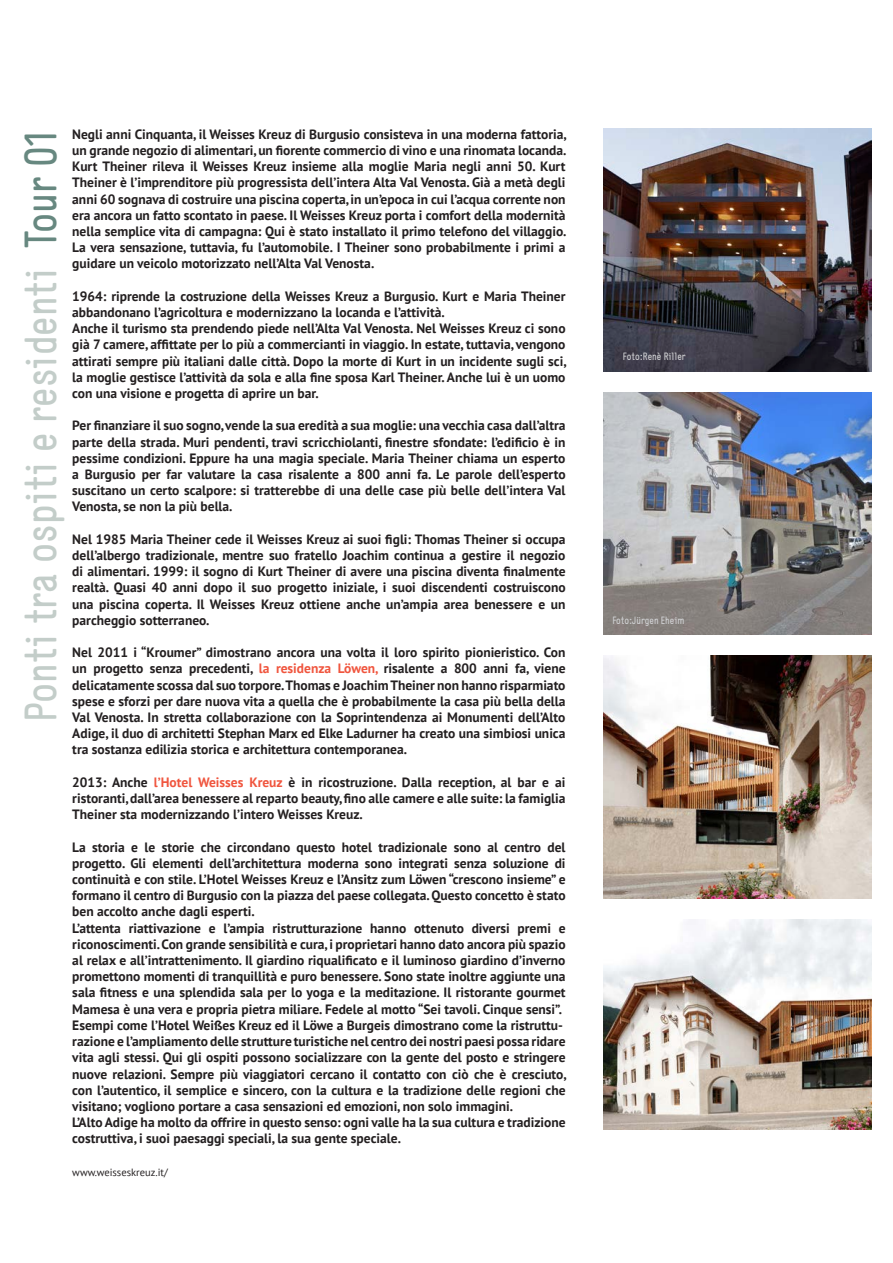
<style>
.page{position:relative;width:893px;height:1263px;background:#fff}
.page>*{position:absolute;margin:0;border:0;box-sizing:border-box;transform-origin:0 0}
.t1{font:45px "Generika MG";color:#c3cdc9}
.t2{font:700 13.5px/16.2px "PT Sans";color:#231f20;text-align:justify}
.t3{font:10.5px "Generika MG";color:#d1d2d4}
.t4{font:10.5px "PT Sans";color:#231f20}
.s1{color:#f0553e}
.s2{color:#678880}
</style>
<div class="page">
<img style="left:604px;top:656px;width:268px;height:242px">
<img style="left:604px;top:392px;width:268px;height:243px">
<img style="left:604px;top:129px;width:268px;height:242px">
<img style="left:604px;top:920px;width:268px;height:210px">
<p class="t2" style="left:72px;top:126px;width:496px">Negli anni Cinquanta, il Weisses Kreuz di Burgusio consisteva in una moderna fattoria, un grande negozio di alimentari, un fiorente commercio di vino e una rinomata locanda.<br>Kurt Theiner rileva il Weisses Kreuz insieme alla moglie Maria negli anni 50. Kurt Theiner è l’imprenditore più progressista dell’intera Alta Val Venosta. Già a metà degli anni 60 sognava di costruire una piscina coperta, in un’epoca in cui l’acqua corrente non era ancora un fatto scontato in paese. Il Weisses Kreuz porta i comfort della modernità nella semplice vita di campagna: Qui è stato installato il primo telefono del villaggio.<br>La vera sensazione, tuttavia, fu l’automobile. I Theiner sono probabilmente i primi a guidare un veicolo motorizzato nell’Alta Val Venosta.</p>
<p class="t2" style="left:72px;top:288px;width:496px;text-align:left">1964: riprende la costruzione della Weisses Kreuz a Burgusio. Kurt e Maria Theiner abbandonano l’agricoltura e modernizzano la locanda e l’attività.<br>Anche il turismo sta prendendo piede nell’Alta Val Venosta. Nel Weisses Kreuz ci sono già 7 camere, affittate per lo più a commercianti in viaggio. In estate, tuttavia, vengono attirati sempre più italiani dalle città. Dopo la morte di Kurt in un incidente sugli sci, la moglie gestisce l’attività da sola e alla fine sposa Karl Theiner. Anche lui è un uomo con una visione e progetta di aprire un bar.</p>
<p class="t2" style="left:72px;top:417px;width:495px">Per finanziare il suo sogno, vende la sua eredità a sua moglie: una vecchia casa dall’altra parte della strada. Muri pendenti, travi scricchiolanti, finestre sfondate: l’edificio è in pessime condizioni. Eppure ha una magia speciale. Maria Theiner chiama un esperto a Burgusio per far valutare la casa risalente a 800 anni fa. Le parole dell’esperto suscitano un certo scalpore: si tratterebbe di una delle case più belle dell’intera Val Venosta, se non la più bella.</p>
<p class="t2" style="left:72px;top:531px;width:495px">Nel 1985 Maria Theiner cede il Weisses Kreuz ai suoi figli: Thomas Theiner si occupa dell’albergo tradizionale, mentre suo fratello Joachim continua a gestire il negozio di alimentari. 1999: il sogno di Kurt Theiner di avere una piscina diventa finalmente realtà. Quasi 40 anni dopo il suo progetto iniziale, i suoi discendenti costruiscono una piscina coperta. Il Weisses Kreuz ottiene anche un’ampia area benessere e un parcheggio sotterraneo.</p>
<p class="t2" style="left:72px;top:644px;width:495px">Nel 2011 i “Kroumer” dimostrano ancora una volta il loro spirito pionieristico. Con un progetto senza precedenti, <span class="s1">la residenza Löwen,</span> risalente a 800 anni fa, viene delicatamente scossa dal suo torpore. Thomas e Joachim Theiner non hanno risparmiato spese e sforzi per dare nuova vita a quella che è probabilmente la casa più bella della Val Venosta. In stretta collaborazione con la Soprintendenza ai Monumenti dell’Alto Adige, il duo di architetti Stephan Marx ed Elke Ladurner ha creato una simbiosi unica tra sostanza edilizia storica e architettura contemporanea.</p>
<p class="t2" style="left:72px;top:774px;width:495px">2013: Anche <span class="s1">l’Hotel Weisses Kreuz</span> è in ricostruzione. Dalla reception, al bar e ai ristoranti, dall’area benessere al reparto beauty, fino alle camere e alle suite: la famiglia Theiner sta modernizzando l’intero Weisses Kreuz.</p>
<p class="t2" style="left:72px;top:838px;width:496px;text-align:left">La storia e le storie che circondano questo hotel tradizionale sono al centro del progetto. Gli elementi dell’architettura moderna sono integrati senza soluzione di continuità e con stile. L’Hotel Weisses Kreuz e l’Ansitz zum Löwen “crescono insieme” e formano il centro di Burgusio con la piazza del paese collegata. Questo concetto è stato ben accolto anche dagli esperti.<br>L’attenta riattivazione e l’ampia ristrutturazione hanno ottenuto diversi premi e riconoscimenti. Con grande sensibilità e cura, i proprietari hanno dato ancora più spazio al relax e all’intrattenimento. Il giardino riqualificato e il luminoso giardino d’inverno promettono momenti di tranquillità e puro benessere. Sono state inoltre aggiunte una sala fitness e una splendida sala per lo yoga e la meditazione. Il ristorante gourmet Mamesa è una vera e propria pietra miliare. Fedele al motto “Sei tavoli. Cinque sensi”.<br>Esempi come l’Hotel Weißes Kreuz ed il Löwe a Burgeis dimostrano come la ristruttu&shy;razione e l’ampliamento delle strutture turistiche nel centro dei nostri paesi possa ridare vita agli stessi. Qui gli ospiti possono socializzare con la gente del posto e stringere nuove relazioni. Sempre più viaggiatori cercano il contatto con ciò che è cresciuto, con l’autentico, il semplice e sincero, con la cultura e la tradizione delle regioni che visitano; vogliono portare a casa sensazioni ed emozioni, non solo immagini.<br>L’Alto Adige ha molto da offrire in questo senso: ogni valle ha la sua cultura e tradizione costruttiva, i suoi paesaggi speciali, la sua gente speciale.</p>
<p class="t4" style="left:72px;top:1165px;width:97px">www.weisseskreuz.it/</p>
<h1 class="t1" style="left:15px;top:722px;width:594px;rotate:-90deg">Ponti tra ospiti e residenti <span class="s2">Tour 01</span></h1>
<p class="t3" style="left:623px;top:350px;width:64px">Foto:Renè Riller</p>
<p class="t3" style="left:612px;top:614px;width:74px">Foto:Jürgen Eheim</p>
</div>
